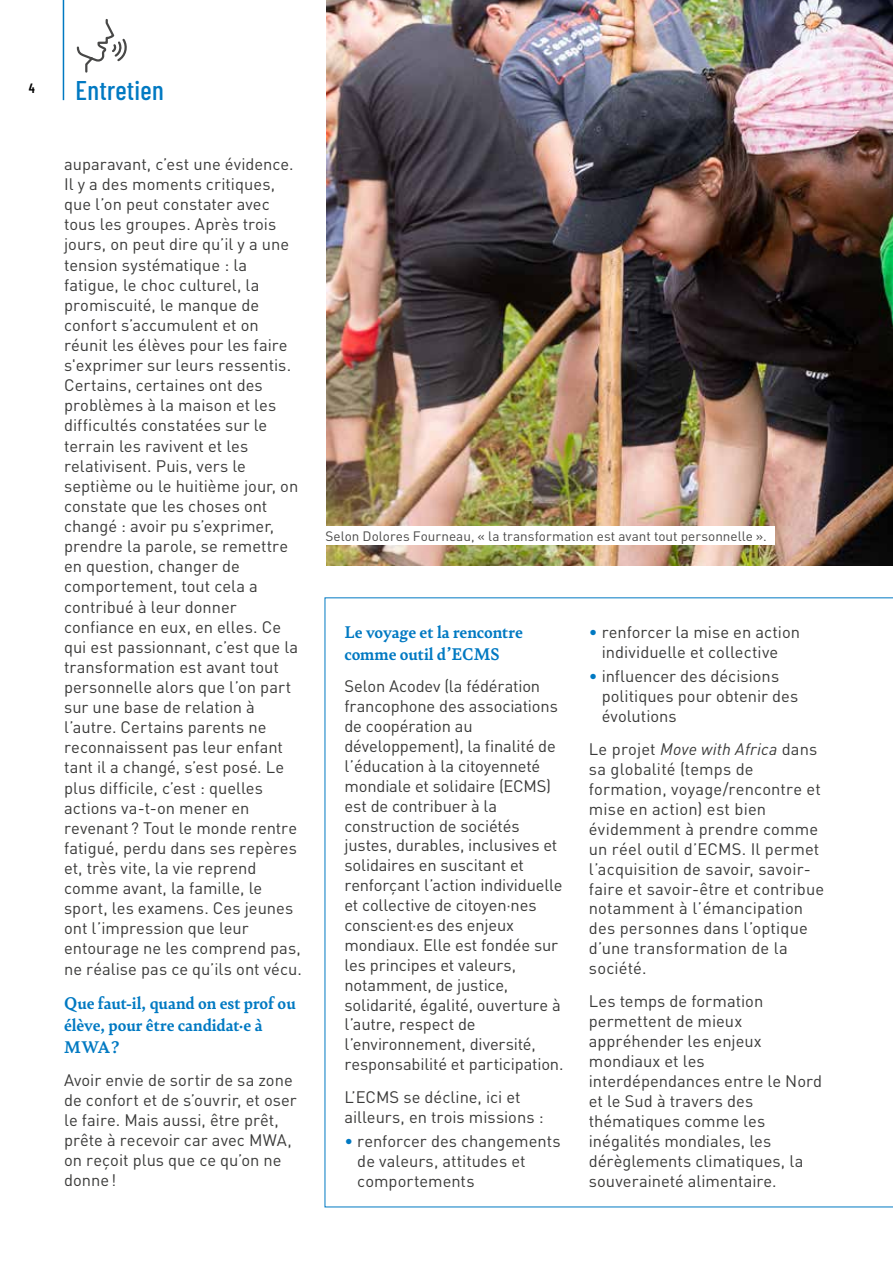
<style>
.page{position:relative;width:893px;height:1263px;background:#fff}
.page>*{position:absolute;margin:0;border:0;box-sizing:border-box;transform-origin:0 0}
.t1{font:500 27px "Barlow Condensed";letter-spacing:.01em;color:#0079c2}
.t2{font:700 18px/21.9px "Bely";color:#0079c2}
.t3{font:16.5px/20.1px "DIN Pro";color:#3a3a39}
.t4{font:13.5px "DIN Pro";color:#484847}
.t5{font:600 13.5px "Barlow Condensed";color:#000}
.s1{color:#0079c2}
.s2{font-style:italic}
</style>
<div class="page">
<svg style="left:325px;top:597px;width:568px;height:610px"></svg>
<hr style="left:63px;top:0;width:1px;height:100px;background:#0079c2">
<svg style="left:76px;top:19px;width:51px;height:54px"></svg>
<img style="left:326px;top:0;width:567px;height:566px">
<div style="left:321px;top:526px;width:454px;height:19px;background:#fff"></div>
<p class="t5" style="left:29px;top:80px;width:8px">4</p>
<h1 class="t1" style="left:75px;top:73px;width:90px">Entretien</h1>
<p class="t3" style="left:64px;top:152px;width:239px">auparavant, c’est une évidence.<br>Il y a des moments critiques, que l’on peut constater avec tous les groupes. Après trois jours, on peut dire qu’il y a une tension systématique : la fatigue, le choc culturel, la promiscuité, le manque de confort s’accumulent et on réunit les élèves pour les faire s'exprimer sur leurs ressentis.<br>Certains, certaines ont des problèmes à la maison et les difficultés constatées sur le terrain les ravivent et les relativisent. Puis, vers le septième ou le huitième jour, on constate que les choses ont changé : avoir pu s’exprimer, prendre la parole, se remettre en question, changer de comportement, tout cela a contribué à leur donner confiance en eux, en elles. Ce qui est passionnant, c’est que la transformation est avant tout personnelle alors que l’on part sur une base de relation à l’autre. Certains parents ne reconnaissent pas leur enfant tant il a changé, s’est posé. Le plus difficile, c’est : quelles actions va-t-on mener en revenant ? Tout le monde rentre fatigué, perdu dans ses repères et, très vite, la vie reprend comme avant, la famille, le sport, les examens. Ces jeunes ont l’impression que leur entourage ne les comprend pas, ne réalise pas ce qu’ils ont vécu.</p>
<p class="t2" style="left:64px;top:991px;width:233px">Que faut-il, quand on est prof ou élève, pour être candidat·e à<br>MWA ?</p>
<p class="t3" style="left:64px;top:1068px;width:234px">Avoir envie de sortir de sa zone de confort et de s’ouvrir, et oser le faire. Mais aussi, être prêt, prête à recevoir car avec MWA, on reçoit plus que ce qu’on ne donne!</p>
<p class="t4" style="left:325px;top:526px;width:443px">Selon Dolores Fourneau, « la transformation est avant tout personnelle ».</p>
<p class="t2" style="left:344px;top:620px;width:180px">Le voyage et la rencontre comme outil d’ECMS</p>
<p class="t3" style="left:344px;top:675px;width:221px">Selon Acodev (la fédération francophone des associations de coopération au développement), la finalité de l’éducation à la citoyenneté mondiale et solidaire (ECMS) est de contribuer à la construction de sociétés justes, durables, inclusives et solidaires en suscitant et renforçant l’action individuelle et collective de citoyen·nes conscient·es des enjeux mondiaux. Elle est fondée sur les principes et valeurs, notamment, de justice, solidarité, égalité, ouverture à l’autre, respect de l’environnement, diversité, responsabilité et participation.</p>
<p class="t3" style="left:344px;top:1085px;width:201px">L’ECMS se décline, ici et ailleurs, en trois missions :</p>
<p class="t3" style="left:357px;top:1129px;width:205px;text-indent:-13px"><span class="s1">•</span> renforcer des changements de valeurs, attitudes et comportements</p>
<p class="t3" style="left:589px;top:620px;width:213px;text-align:center"><span class="s1">•</span> renforcer la mise en action individuelle et collective</p>
<p class="t3" style="left:602px;top:664px;width:198px;text-indent:-13px"><span class="s1">•</span> influencer des décisions politiques pour obtenir des évolutions</p>
<p class="t3" style="left:589px;top:737px;width:237px">Le projet <span class="s2">Move with Africa</span> dans sa globalité (temps de formation, voyage/rencontre et mise en action) est bien évidemment à prendre comme un réel outil d’ECMS. Il permet l’acquisition de savoir, savoir&shy;faire et savoir-être et contribue notamment à l’émancipation des personnes dans l’optique d’une transformation de la société.</p>
<p class="t3" style="left:589px;top:989px;width:235px">Les temps de formation permettent de mieux appréhender les enjeux mondiaux et les interdépendances entre le Nord et le Sud à travers des thématiques comme les inégalités mondiales, les dérèglements climatiques, la souveraineté alimentaire.</p>
</div>
